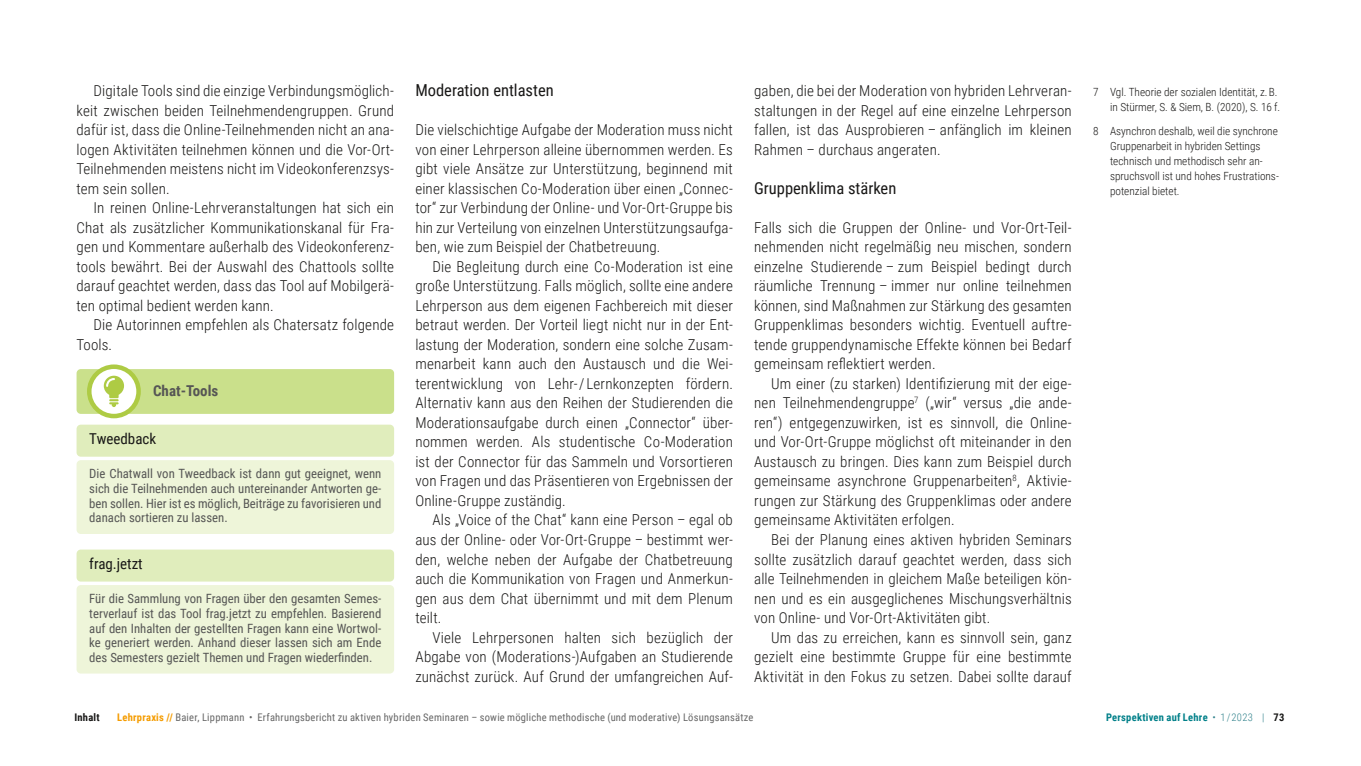
<style>
.page{position:relative;width:1361px;height:766px;background:#fff}
.page>*{position:absolute;margin:0;border:0;box-sizing:border-box;transform-origin:0 0}
.Ü3{font:16.5px "Roboto Condensed";color:#181716}
.Copy_zweite_10_13{font:300 15px/19.5px "Roboto Condensed";letter-spacing:.01em;color:#181716;text-align:justify}
.Copy_erste_10_13{font:300 15px/19.5px "Roboto Condensed";letter-spacing:.01em;color:#181716;text-align:justify}
.Fenster_Tools_Übersc{font:15px "Roboto Condensed";color:#181716}
.Fenster_Tools_Fenste{font:700 15px "Roboto Condensed";color:#565655}
.Fenster_Tools_Copy{font:12.75px/14.7px "Roboto Condensed";color:#565655;text-align:justify}
.Fussnoten_in_Margina{font:300 11.25px/15px "Roboto Condensed";color:#181716;text-align:right}
.t1{font:10.5px "Roboto Condensed";letter-spacing:.02em;color:#666}
.t2{font:700 10.5px "Roboto Condensed";letter-spacing:.02em;color:#008089}
.t3{font:700 10.5px "Roboto Condensed";letter-spacing:.02em;color:#181716}
.s1{font-weight:700;color:#f59c00}
.s2{font-weight:300;color:#2f818b}
.s3{color:#181716}
</style>
<div class="page">
<div style="left:77px;top:369px;width:317px;height:45px;background:#cae08b;border-radius:4px"></div>
<div style="left:77px;top:424px;width:317px;height:32px;background:#e0edbc;border-radius:4px"></div>
<div style="left:77px;top:460px;width:317px;height:74px;background:#eef5d9;border-radius:4px"></div>
<div style="left:77px;top:549px;width:317px;height:32px;background:#e0edbc;border-radius:4px"></div>
<div style="left:77px;top:585px;width:317px;height:88px;background:#eef5d9;border-radius:4px"></div>
<svg style="left:89px;top:366px;width:50px;height:50px"></svg>
<div style="left:87px;top:364px;width:54px;height:54px;border:4px solid #aecb44;border-radius:50%"></div>
<svg style="left:104px;top:375px;width:20px;height:32px"></svg>
<p class="Copy_zweite_10_13" style="left:77px;top:80px;width:319px;text-indent:17px">Digitale Tools sind die einzige Verbindungsmöglich&shy;keit zwischen beiden Teilnehmendengruppen. Grund dafür ist, dass die Online-Teilnehmenden nicht an ana&shy;logen Aktivitäten teilnehmen können und die Vor-Ort-Teilnehmenden meistens nicht im Videokonferenzsys&shy;tem sein sollen.</p>
<p class="Copy_zweite_10_13" style="left:77px;top:197px;width:319px;text-indent:17px">In reinen Online-Lehrveranstaltungen hat sich ein Chat als zusätzlicher Kommunikationskanal für Fra&shy;gen und Kommentare außerhalb des Videokonferenz&shy;tools bewährt. Bei der Auswahl des Chattools sollte darauf geachtet werden, dass das Tool auf Mobilgerä&shy;ten optimal bedient werden kann.</p>
<p class="Copy_zweite_10_13" style="left:77px;top:314px;width:319px;text-indent:17px">Die Autorinnen empfehlen als Chatersatz folgende<br>Tools.</p>
<p class="Fenster_Tools_Fenste" style="left:153px;top:380px;width:67px">Chat-Tools</p>
<p class="Fenster_Tools_Übersc" style="left:89px;top:428px;width:68px">Tweedback</p>
<p class="Fenster_Tools_Copy" style="left:89px;top:465px;width:293px">Die Chatwall von Tweedback ist dann gut geeignet, wenn sich die Teilnehmenden auch untereinander Antworten ge&shy;ben sollen. Hier ist es möglich, Beiträge zu favorisieren und danach sortieren zu lassen.</p>
<p class="Fenster_Tools_Übersc" style="left:89px;top:553px;width:55px">frag.jetzt</p>
<p class="Fenster_Tools_Copy" style="left:89px;top:590px;width:293px">Für die Sammlung von Fragen über den gesamten Semes&shy;terverlauf ist das Tool frag.jetzt zu empfehlen. Basierend auf den Inhalten der gestellten Fragen kann eine Wortwol&shy;ke generiert werden. Anhand dieser lassen sich am Ende des Semesters gezielt Themen und Fragen wiederfinden.</p>
<p class="Ü3" style="left:415px;top:79px;width:140px">Moderation entlasten</p>
<p class="Copy_erste_10_13" style="left:415px;top:119px;width:319px">Die vielschichtige Aufgabe der Moderation muss nicht von einer Lehrperson alleine übernommen werden. Es gibt viele Ansätze zur Unterstützung, beginnend mit einer klassischen Co-Moderation über einen „Connec&shy;tor“ zur Verbindung der Online- und Vor-Ort-Gruppe bis hin zur Verteilung von einzelnen Unterstützungsaufga&shy;ben, wie zum Beispiel der Chatbetreuung.</p>
<p class="Copy_zweite_10_13" style="left:415px;top:256px;width:319px;text-indent:17px">Die Begleitung durch eine Co-Moderation ist eine große Unterstützung. Falls möglich, sollte eine andere Lehrperson aus dem eigenen Fachbereich mit dieser betraut werden. Der Vorteil liegt nicht nur in der Ent&shy;lastung der Moderation, sondern eine solche Zusam&shy;menarbeit kann auch den Austausch und die Wei&shy;terentwicklung von Lehr- / Lernkonzepten fördern.<br>Alternativ kann aus den Reihen der Studierenden die Moderationsaufgabe durch einen „Connector“ über&shy;nommen werden. Als studentische Co-Moderation ist der Connector für das Sammeln und Vorsortieren von Fragen und das Präsentieren von Ergebnissen der Online-Gruppe zuständig.</p>
<p class="Copy_zweite_10_13" style="left:415px;top:509px;width:319px;text-indent:17px">Als „Voice of the Chat“ kann eine Person – egal ob aus der Online- oder Vor-Ort-Gruppe – bestimmt wer&shy;den, welche neben der Aufgabe der Chatbetreuung auch die Kommunikation von Fragen und Anmerkun&shy;gen aus dem Chat übernimmt und mit dem Plenum teilt.</p>
<p class="Copy_zweite_10_13" style="left:415px;top:626px;width:319px;text-indent:17px">Viele Lehrpersonen halten sich bezüglich der Abgabe von (Moderations-)Aufgaben an Studierende zunächst zurück. Auf Grund der umfangreichen Auf-</p>
<p class="Copy_zweite_10_13" style="left:754px;top:80px;width:319px">gaben, die bei der Moderation von hybriden Lehrveran&shy;staltungen in der Regel auf eine einzelne Lehrperson fallen, ist das Ausprobieren – anfänglich im kleinen Rahmen – durchaus angeraten.</p>
<p class="Ü3" style="left:754px;top:176px;width:144px">Gruppenklima stärken</p>
<p class="Copy_erste_10_13" style="left:754px;top:217px;width:319px">Falls sich die Gruppen der Online- und Vor-Ort-Teil&shy;nehmenden nicht regelmäßig neu mischen, sondern einzelne Studierende – zum Beispiel bedingt durch räumliche Trennung – immer nur online teilnehmen können, sind Maßnahmen zur Stärkung des gesamten Gruppenklimas besonders wichtig. Eventuell auftre&shy;tende gruppendynamische Effekte können bei Bedarf gemeinsam reflektiert werden.</p>
<p class="Copy_zweite_10_13" style="left:754px;top:373px;width:319px;text-indent:17px">Um einer (zu starken) Identifizierung mit der eige&shy;nen Teilnehmendengruppe<sup>7</sup> („wir“ versus „die ande&shy;ren“) entgegenzuwirken, ist es sinnvoll, die Online&shy;und Vor-Ort-Gruppe möglichst oft miteinander in den Austausch zu bringen. Dies kann zum Beispiel durch gemeinsame asynchrone Gruppenarbeiten<sup>8</sup>, Aktivie&shy;rungen zur Stärkung des Gruppenklimas oder andere gemeinsame Aktivitäten erfolgen.</p>
<p class="Copy_zweite_10_13" style="left:754px;top:529px;width:319px;text-indent:17px">Bei der Planung eines aktiven hybriden Seminars sollte zusätzlich darauf geachtet werden, dass sich alle Teilnehmenden in gleichem Maße beteiligen kön&shy;nen und es ein ausgeglichenes Mischungsverhältnis von Online- und Vor-Ort-Aktivitäten gibt.</p>
<p class="Copy_zweite_10_13" style="left:754px;top:626px;width:319px;text-indent:17px">Um das zu erreichen, kann es sinnvoll sein, ganz gezielt eine bestimmte Gruppe für eine bestimmte Aktivität in den Fokus zu setzen. Dabei sollte darauf</p>
<p class="Fussnoten_in_Margina" style="left:1093px;top:84px;width:189px">7 Vgl. Theorie der sozialen Identität, z. B. in Stürmer, S. &amp; Siem, B. (2020), S. 16 f.</p>
<p class="Fussnoten_in_Margina" style="left:1110px;top:123px;width:170px;text-align:left;text-indent:-17px">8 Asynchron deshalb, weil die synchrone Gruppenarbeit in hybriden Settings technisch und methodisch sehr an&shy;spruchsvoll ist und hohes Frustrations&shy;potenzial bietet.</p>
<p class="t3" style="left:74px;top:709px;width:27px">Inhalt</p>
<p class="t1" style="left:117px;top:709px;width:638px"><span class="s1">Lehrpraxis //</span> Baier, Lippmann • Erfahrungsbericht zu aktiven hybriden Seminaren – sowie mögliche methodische (und moderative) Lösungsansätze</p>
<p class="t2" style="left:1106px;top:709px;width:180px">Perspektiven auf Lehre <span class="s2">• 1 / 2023 |</span> <span class="s3">73</span></p>
</div>
